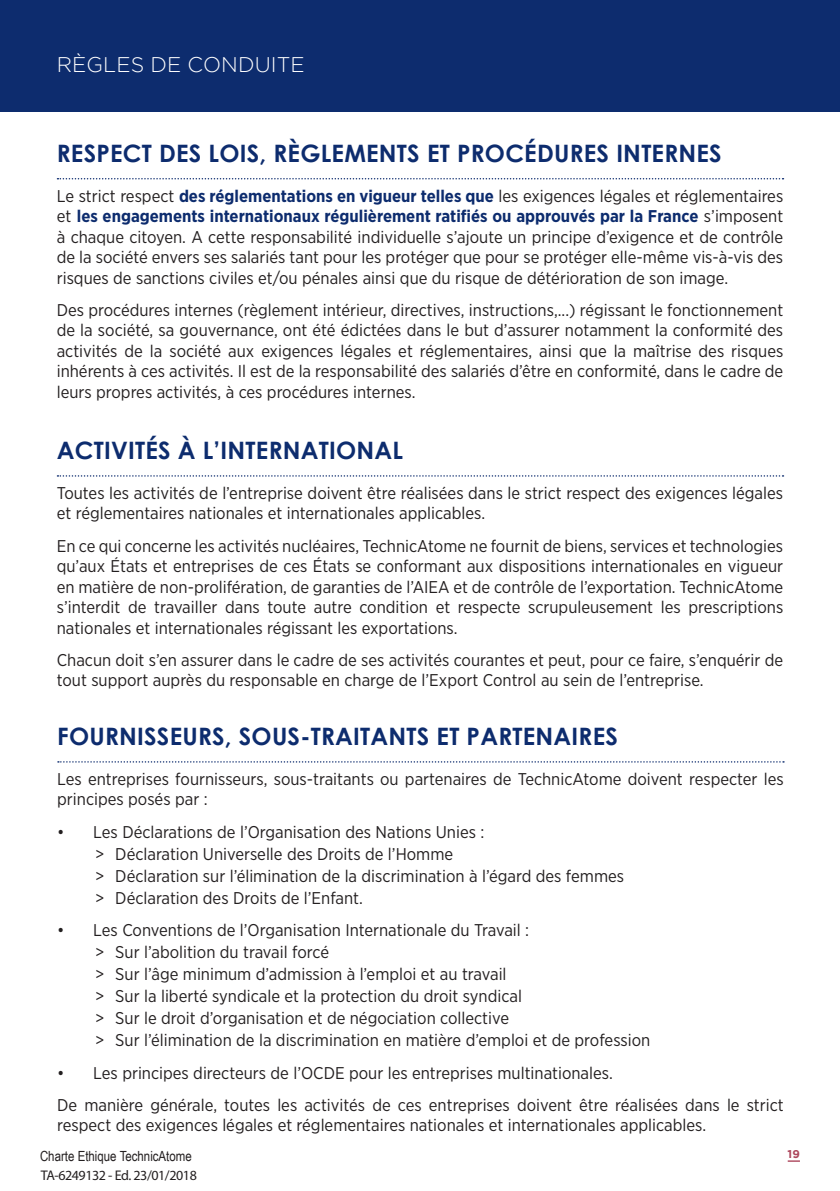
<style>
.page{position:relative;width:840px;height:1191px;background:#fff}
.page>*{position:absolute;margin:0;border:0;box-sizing:border-box;transform-origin:0 0}
.t1{font:700 24px "Century Gothic";letter-spacing:.01em;color:#0d2c6e}
.t2{font:300 21.2px "Gotham";letter-spacing:.005em;color:#fff}
.t3{font:17px/20.4px "Gotham Narrow";color:#231f20}
.t4{font:14px "Arial Narrow";color:#231f20}
.t5{font:14px "Myriad Pro";letter-spacing:-.03em;color:#231f20}
.t6{font:700 11.2px "Gotham";color:#ad475d}
.s1{font-weight:700;color:#0d2c6e}
</style>
<div class="page">
<div style="left:0;top:0;width:839px;height:112px;background:#0d2c6e"></div>
<svg style="left:787px;top:1160px;width:12px;height:1px"></svg>
<svg style="left:57px;top:178px;width:726px;height:1px"></svg>
<svg style="left:57px;top:475px;width:726px;height:1px"></svg>
<svg style="left:58px;top:761px;width:725px;height:1px"></svg>
<p class="t2" style="left:57px;top:53px;width:249px">RÈGLES DE CONDUITE</p>
<h1 class="t1" style="left:57px;top:135px;width:666px">RESPECT DES LOIS, RÈGLEMENTS ET PROCÉDURES INTERNES</h1>
<p class="t3" style="left:57px;top:185px;width:727px;text-align:justify">Le strict respect <span class="s1">des réglementations en vigueur telles que</span> les exigences légales et réglementaires et <span class="s1">les engagements internationaux régulièrement ratifiés ou approuvés par la France</span> s’imposent à chaque citoyen. A cette responsabilité individuelle s’ajoute un principe d’exigence et de contrôle de la société envers ses salariés tant pour les protéger que pour se protéger elle-même vis-à-vis des risques de sanctions civiles et/ou pénales ainsi que du risque de détérioration de son image.</p>
<p class="t3" style="left:57px;top:299px;width:727px;text-align:justify">Des procédures internes (règlement intérieur, directives, instructions,...) régissant le fonctionnement de la société, sa gouvernance, ont été édictées dans le but d’assurer notamment la conformité des activités de la société aux exigences légales et réglementaires, ainsi que la maîtrise des risques inhérents à ces activités. Il est de la responsabilité des salariés d’être en conformité, dans le cadre de leurs propres activités, à ces procédures internes.</p>
<h1 class="t1" style="left:57px;top:432px;width:348px">ACTIVITÉS À L’INTERNATIONAL</h1>
<p class="t3" style="left:57px;top:482px;width:727px">Toutes les activités de l’entreprise doivent être réalisées dans le strict respect des exigences légales et réglementaires nationales et internationales applicables.</p>
<p class="t3" style="left:57px;top:535px;width:727px;text-align:justify">En ce qui concerne les activités nucléaires, TechnicAtome ne fournit de biens, services et technologies qu’aux États et entreprises de ces États se conformant aux dispositions internationales en vigueur en matière de non-prolifération, de garanties de l’AIEA et de contrôle de l’exportation. TechnicAtome s’interdit de travailler dans toute autre condition et respecte scrupuleusement les prescriptions nationales et internationales régissant les exportations.</p>
<p class="t3" style="left:57px;top:649px;width:727px">Chacun doit s’en assurer dans le cadre de ses activités courantes et peut, pour ce faire, s’enquérir de tout support auprès du responsable en charge de l’Export Control au sein de l’entreprise.</p>
<h1 class="t1" style="left:57px;top:718px;width:562px">FOURNISSEURS, SOUS-TRAITANTS ET PARTENAIRES</h1>
<p class="t3" style="left:57px;top:768px;width:727px">Les entreprises fournisseurs, sous-traitants ou partenaires de TechnicAtome doivent respecter les principes posés par :</p>
<p class="t3" style="left:95px;top:820px;width:530px;line-height:22px;text-indent:-38px">• Les Déclarations de l’Organisation des Nations Unies :<br>&gt; Déclaration Universelle des Droits de l’Homme<br>&gt; Déclaration sur l’élimination de la discrimination à l’égard des femmes &gt; Déclaration des Droits de l’Enfant.</p>
<p class="t3" style="left:95px;top:919px;width:556px;line-height:22px;text-indent:-38px">• Les Conventions de l’Organisation Internationale du Travail :<br>&gt; Sur l’abolition du travail forcé<br>&gt; Sur l’âge minimum d’admission à l’emploi et au travail<br>&gt; Sur la liberté syndicale et la protection du droit syndical<br>&gt; Sur le droit d’organisation et de négociation collective<br>&gt; Sur l’élimination de la discrimination en matière d’emploi et de profession</p>
<p class="t3" style="left:57px;top:1056px;width:727px;line-height:32.4px">• Les principes directeurs de l’OCDE pour les entreprises multinationales.<br>De manière générale, toutes les activités de ces entreprises doivent être réalisées dans le strict</p>
<p class="t3" style="left:57px;top:1114px;width:650px">respect des exigences légales et réglementaires nationales et internationales applicables.</p>
<p class="t4" style="left:40px;top:1146px;width:153px">Charte Ethique TechnicAtome</p>
<p class="t6" style="left:787px;top:1148px;width:14px">19</p>
<p class="t5" style="left:41px;top:1166px;width:157px">TA-6249132 - Ed. 23/01/2018</p>
</div>
